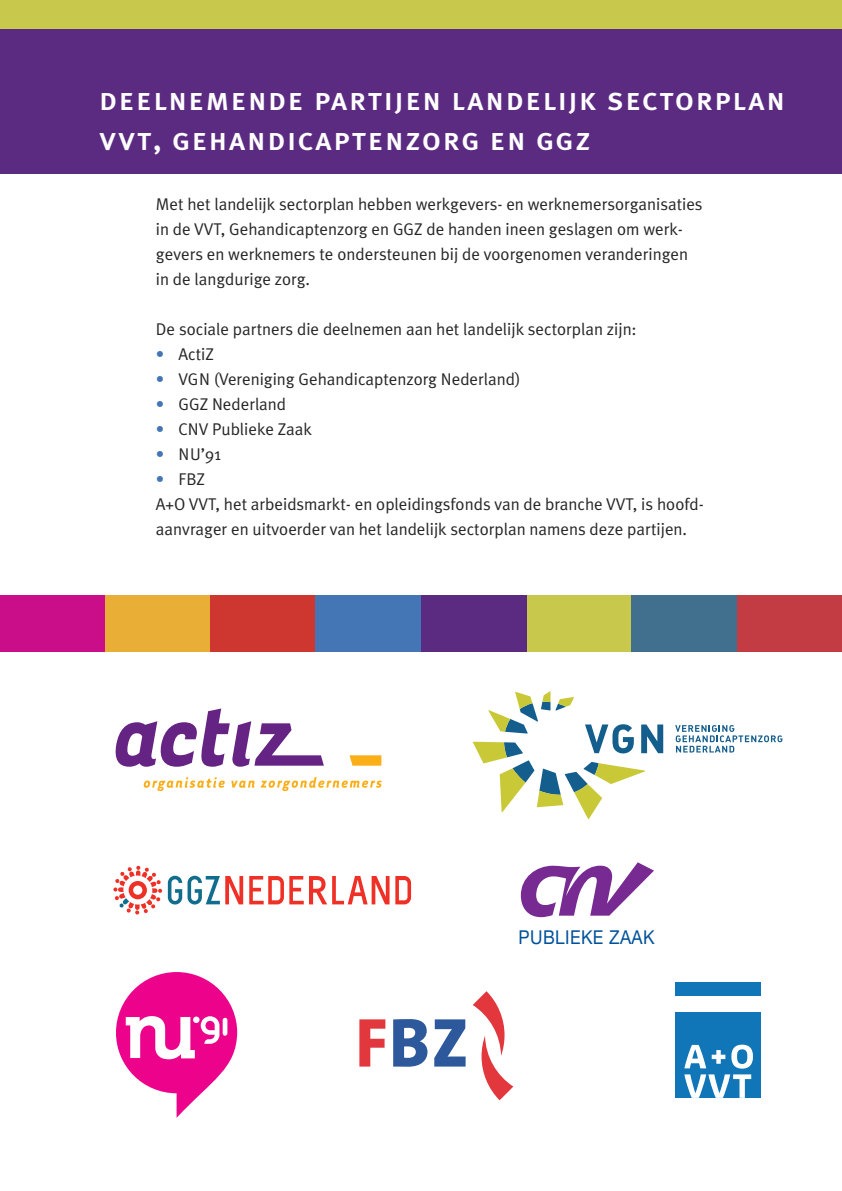
<style>
.page{position:relative;width:842px;height:1191px;background:#fff}
.page>*{position:absolute;margin:0;border:0;box-sizing:border-box;transform-origin:0 0}
.t1{font:32px/40px "Meta Plus Medium Caps";letter-spacing:.05em;color:#fff}
.t2{font:19.2px "Helvetica Neue";letter-spacing:.025em;color:#01529b;scale:.9 1}
.t3{font:17px/25px "Meta Plus Normal";color:#272627}
.s1{color:#4475b4}
</style>
<div class="page">
<div style="left:0;top:28px;width:842px;height:146px;background:#5b2b82"></div>
<div style="left:0;top:0;width:842px;height:28px;background:#c8c84d"></div>
<div style="left:0;top:595px;width:105px;height:57px;background:#ca0d89"></div>
<div style="left:105px;top:595px;width:105px;height:57px;background:#e9ae35"></div>
<div style="left:737px;top:595px;width:105px;height:57px;background:#c33c44"></div>
<div style="left:210px;top:595px;width:106px;height:57px;background:#ce3730"></div>
<div style="left:526px;top:595px;width:105px;height:57px;background:#c8c84d"></div>
<div style="left:421px;top:595px;width:105px;height:57px;background:#5b2b82"></div>
<div style="left:316px;top:595px;width:105px;height:57px;background:#4475b4"></div>
<div style="left:631px;top:595px;width:106px;height:57px;background:#40708e"></div>
<svg style="left:116px;top:972px;width:121px;height:145px"></svg>
<hr style="left:223px;top:1017px;width:4px;height:18px;background:#fff;border-radius:2px">
<div style="left:193px;top:1016px;width:7px;height:7px;background:#fff;border-radius:50%"></div>
<svg style="left:473px;top:991px;width:40px;height:109px"></svg>
<svg style="left:359px;top:1019px;width:26px;height:47px"></svg>
<svg style="left:393px;top:1019px;width:34px;height:47px"></svg>
<svg style="left:434px;top:1019px;width:32px;height:47px"></svg>
<svg style="left:675px;top:725px;width:107px;height:27px"></svg>
<svg style="left:473px;top:691px;width:190px;height:128px"></svg>
<svg style="left:143px;top:777px;width:82px;height:14px"></svg>
<svg style="left:231px;top:780px;width:24px;height:7px"></svg>
<svg style="left:261px;top:776px;width:121px;height:15px"></svg>
<svg style="left:116px;top:708px;width:208px;height:58px"></svg>
<svg style="left:349px;top:755px;width:32px;height:10px"></svg>
<svg style="left:521px;top:862px;width:133px;height:55px"></svg>
<svg style="left:395px;top:876px;width:16px;height:28px"></svg>
<svg style="left:168px;top:875px;width:14px;height:29px"></svg>
<svg style="left:113px;top:865px;width:49px;height:49px"></svg>
<svg style="left:188px;top:875px;width:55px;height:29px"></svg>
<svg style="left:249px;top:876px;width:140px;height:28px"></svg>
<div style="left:675px;top:1012px;width:86px;height:85px;background:#1176b7"></div>
<div style="left:675px;top:982px;width:86px;height:13px;background:#1176b7"></div>
<svg style="left:684px;top:1045px;width:22px;height:23px"></svg>
<svg style="left:712px;top:1050px;width:13px;height:13px"></svg>
<svg style="left:731px;top:1044px;width:22px;height:24px"></svg>
<svg style="left:684px;top:1074px;width:67px;height:23px"></svg>
<h1 class="t1" style="left:99px;top:79px;width:687px">deelnemende partijen landelijk sectorplan vvt, gehandicaptenzorg en ggz</h1>
<p class="t3" style="left:156px;top:192px;width:548px">Met het landelijk sectorplan hebben werkgevers- en werknemersorganisaties in de VVT, Gehandicaptenzorg en GGZ de handen ineen geslagen om werk&shy;gevers en werknemers te ondersteunen bij de voorgenomen veranderingen in de langdurige zorg.</p>
<p class="t3" style="left:156px;top:317px;width:482px">De sociale partners die deelnemen aan het landelijk sectorplan zijn:</p>
<p class="t3" style="left:156px;top:342px;width:59px"><span class="s1">•</span> ActiZ</p>
<p class="t3" style="left:156px;top:367px;width:366px"><span class="s1">•</span> VGN (Vereniging Gehandicaptenzorg Nederland)</p>
<p class="t3" style="left:156px;top:392px;width:132px"><span class="s1">•</span> GGZ Nederland</p>
<p class="t3" style="left:156px;top:417px;width:158px"><span class="s1">•</span> CNV Publieke Zaak</p>
<p class="t3" style="left:156px;top:442px;width:67px"><span class="s1">•</span> NU’91</p>
<p class="t3" style="left:156px;top:467px;width:549px"><span class="s1">•</span> FBZ<br>A+O VVT, het arbeidsmarkt- en opleidingsfonds van de branche VVT, is hoofd&shy;aanvrager en uitvoerder van het landelijk sectorplan namens deze partijen.</p>
<p class="t2" style="left:519px;top:930px;width:153px">PUBLIEKE ZAAK</p>
</div>
